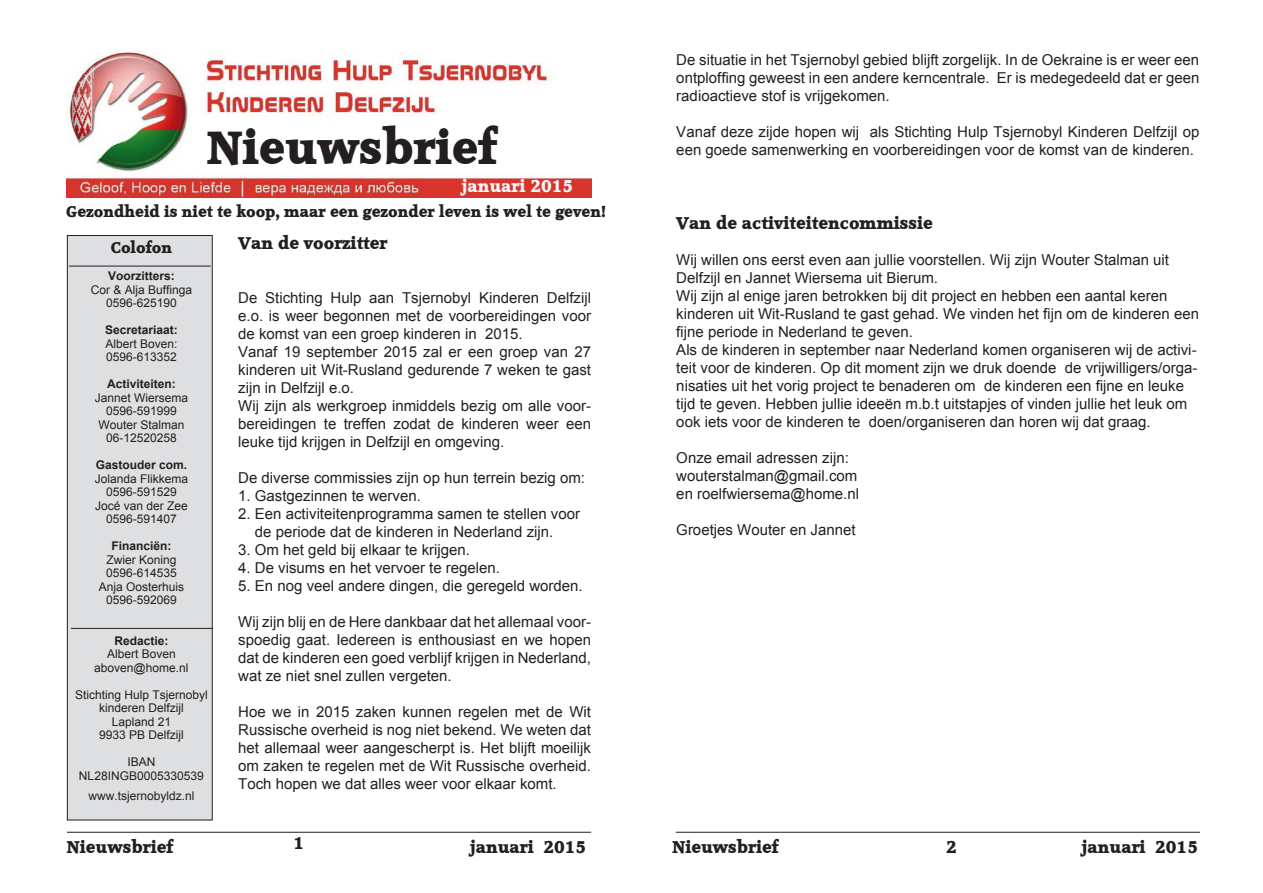
<style>
.page{position:relative;width:1263px;height:893px;background:#fff}
.page>*{position:absolute;margin:0;border:0;box-sizing:border-box;transform-origin:0 0}
.t1{font:45px "Accord Heavy SF Bold";color:#231f20}
.Koptekst{font:16.5px "Accord Heavy SF Bold";color:#231f20}
.Koptekst-2{font:16.5px "Accord Heavy SF Bold";color:#f4f5f5}
.Koptekst-3{font:15px/18px "Arial";color:#231f20;text-align:justify}
.t2{font:15px "Accord Heavy SF Bold";color:#231f20}
.t3{font:12px "Arial";color:#231f20}
.t4{font:700 12px "Arial";color:#231f20}
</style>
<div class="page">
<hr style="left:67px;top:832px;width:524px;height:1px;background:#231f20">
<hr style="left:676px;top:832px;width:524px;height:1px;background:#231f20">
<div style="left:67px;top:235px;width:145px;height:585px;background:#dedfe1"></div>
<div style="left:67px;top:235px;width:146px;height:585px;border:1px solid #231f20"></div>
<hr style="left:71px;top:628px;width:142px;height:1px;background:#231f20">
<hr style="left:69px;top:266px;width:142px;height:1px;background:#231f20">
<img style="left:67px;top:51px;width:524px;height:146px">
<p class="t1" style="left:207px;top:120px;width:291px">Nieuwsbrief</p>
<p class="Koptekst-2" style="left:461px;top:176px;width:113px">januari 2015</p>
<p class="t2" style="left:66px;top:202px;width:541px">Gezondheid is niet te koop, maar een gezonder leven is wel te geven!</p>
<p class="t2" style="left:111px;top:239px;width:63px">Colofon</p>
<p class="t4" style="left:108px;top:268px;width:68px">Voorzitters:</p>
<p class="t3" style="left:91px;top:281px;width:103px">Cor &amp; Alja Buffinga</p>
<p class="t3" style="left:106px;top:295px;width:72px">0596-625190</p>
<p class="t4" style="left:105px;top:322px;width:74px">Secretariaat:</p>
<p class="t3" style="left:105px;top:335px;width:74px">Albert Boven:</p>
<p class="t3" style="left:106px;top:349px;width:72px">0596-613352</p>
<p class="t4" style="left:107px;top:376px;width:70px">Activiteiten:</p>
<p class="t3" style="left:95px;top:389px;width:95px">Jannet Wiersema</p>
<p class="t3" style="left:106px;top:403px;width:72px">0596-591999</p>
<p class="t3" style="left:98px;top:416px;width:88px">Wouter Stalman</p>
<p class="t3" style="left:106px;top:430px;width:72px">06-12520258</p>
<p class="t4" style="left:96px;top:457px;width:93px">Gastouder com.</p>
<p class="t3" style="left:95px;top:470px;width:95px">Jolanda Flikkema</p>
<p class="t3" style="left:106px;top:484px;width:72px">0596-591529</p>
<p class="t3" style="left:95px;top:497px;width:94px">Jocé van der Zee</p>
<p class="t3" style="left:106px;top:511px;width:72px">0596-591407</p>
<p class="t4" style="left:111px;top:538px;width:62px">Financiën:</p>
<p class="t3" style="left:106px;top:551px;width:72px">Zwier Koning</p>
<p class="t3" style="left:106px;top:565px;width:72px">0596-614535</p>
<p class="t3" style="left:99px;top:578px;width:87px">Anja Oosterhuis</p>
<p class="t3" style="left:106px;top:592px;width:72px">0596-592069</p>
<p class="t4" style="left:114px;top:632px;width:56px">Redactie:</p>
<p class="t3" style="left:107px;top:646px;width:70px">Albert Boven</p>
<p class="t3" style="left:94px;top:659px;width:96px">aboven@home.nl</p>
<p class="t3" style="left:75px;top:686px;width:134px">Stichting Hulp Tsjernobyl</p>
<p class="t3" style="left:99px;top:700px;width:86px">kinderen Delfzijl</p>
<p class="t3" style="left:112px;top:713px;width:61px">Lapland 21</p>
<p class="t3" style="left:99px;top:727px;width:86px">9933 PB Delfzijl</p>
<p class="t3" style="left:127px;top:754px;width:30px">IBAN</p>
<p class="t3" style="left:79px;top:767px;width:126px">NL28INGB0005330539</p>
<p class="t3" style="left:88px;top:787px;width:108px">www.tsjernobyldz.nl</p>
<p class="Koptekst" style="left:238px;top:233px;width:151px">Van de voorzitter</p>
<p class="Koptekst-3" style="left:238px;top:289px;width:354px">De Stichting Hulp aan Tsjernobyl Kinderen Delfzijl e.o. is weer begonnen met de voorbereidingen voor de komst van een groep kinderen in 2015.</p>
<p class="Koptekst-3" style="left:238px;top:343px;width:354px">Vanaf 19 september 2015 zal er een groep van 27 kinderen uit Wit-Rusland gedurende 7 weken te gast zijn in Delfzijl e.o.</p>
<p class="Koptekst-3" style="left:238px;top:397px;width:354px">Wij zijn als werkgroep inmiddels bezig om alle voor&shy;bereidingen te treffen zodat de kinderen weer een leuke tijd krijgen in Delfzijl en omgeving.</p>
<p class="Koptekst-3" style="left:238px;top:469px;width:348px">De diverse commissies zijn op hun terrein bezig om:</p>
<p class="Koptekst-3" style="left:238px;top:487px;width:184px">1. Gastgezinnen te werven.</p>
<p class="Koptekst-3" style="left:255px;top:505px;width:327px;text-indent:-17px">2. Een activiteitenprogramma samen te stellen voor de periode dat de kinderen in Nederland zijn.</p>
<p class="Koptekst-3" style="left:238px;top:541px;width:233px">3. Om het geld bij elkaar te krijgen.</p>
<p class="Koptekst-3" style="left:238px;top:559px;width:263px">4. De visums en het vervoer te regelen.</p>
<p class="Koptekst-3" style="left:238px;top:577px;width:346px">5. En nog veel andere dingen, die geregeld worden.</p>
<p class="Koptekst-3" style="left:238px;top:613px;width:354px">Wij zijn blij en de Here dankbaar dat het allemaal voor&shy;spoedig gaat. Iedereen is enthousiast en we hopen dat de kinderen een goed verblijf krijgen in Nederland, wat ze niet snel zullen vergeten.</p>
<p class="Koptekst-3" style="left:238px;top:703px;width:354px">Hoe we in 2015 zaken kunnen regelen met de Wit Russische overheid is nog niet bekend. We weten dat het allemaal weer aangescherpt is. Het blijft moeilijk om zaken te regelen met de Wit Russische overheid.<br>Toch hopen we dat alles weer voor elkaar komt.</p>
<p class="Koptekst-3" style="left:676px;top:51px;width:524px">De situatie in het Tsjernobyl gebied blijft zorgelijk. In de Oekraine is er weer een ontploffing geweest in een andere kerncentrale. Er is medegedeeld dat er geen radioactieve stof is vrijgekomen.</p>
<p class="Koptekst-3" style="left:676px;top:123px;width:524px">Vanaf deze zijde hopen wij als Stichting Hulp Tsjernobyl Kinderen Delfzijl op een goede samenwerking en voorbereidingen voor de komst van de kinderen.</p>
<p class="Koptekst" style="left:676px;top:213px;width:258px">Van de activiteitencommissie</p>
<p class="Koptekst-3" style="left:676px;top:250px;width:494px">Wij willen ons eerst even aan jullie voorstellen. Wij zijn Wouter Stalman uit<br>Delfzijl en Jannet Wiersema uit Bierum.</p>
<p class="Koptekst-3" style="left:676px;top:286px;width:524px;text-align:left">Wij zijn al enige jaren betrokken bij dit project en hebben een aantal keren kinderen uit Wit-Rusland te gast gehad. We vinden het fijn om de kinderen een fijne periode in Nederland te geven.</p>
<p class="Koptekst-3" style="left:676px;top:340px;width:523px;text-align:left">Als de kinderen in september naar Nederland komen organiseren wij de activi&shy;teit voor de kinderen. Op dit moment zijn we druk doende de vrijwilligers/orga&shy;nisaties uit het vorig project te benaderen om de kinderen een fijne en leuke tijd te geven. Hebben jullie ideeën m.b.t uitstapjes of vinden jullie het leuk om ook iets voor de kinderen te doen/organiseren dan horen wij dat graag.</p>
<p class="Koptekst-3" style="left:676px;top:448px;width:174px">Onze email adressen zijn:</p>
<p class="Koptekst-3" style="left:676px;top:466px;width:183px">wouterstalman@gmail.com</p>
<p class="Koptekst-3" style="left:676px;top:484px;width:184px">en roelfwiersema@home.nl</p>
<p class="Koptekst-3" style="left:676px;top:520px;width:181px">Groetjes Wouter en Jannet</p>
<p class="Koptekst" style="left:293px;top:833px;width:12px">1</p>
<p class="Koptekst" style="left:1081px;top:837px;width:118px">januari 2015</p>
<p class="Koptekst" style="left:67px;top:837px;width:108px">Nieuwsbrief</p>
<p class="Koptekst" style="left:470px;top:837px;width:118px">januari 2015</p>
<p class="Koptekst" style="left:672px;top:837px;width:108px">Nieuwsbrief</p>
<p class="Koptekst" style="left:946px;top:837px;width:12px">2</p>
</div>
